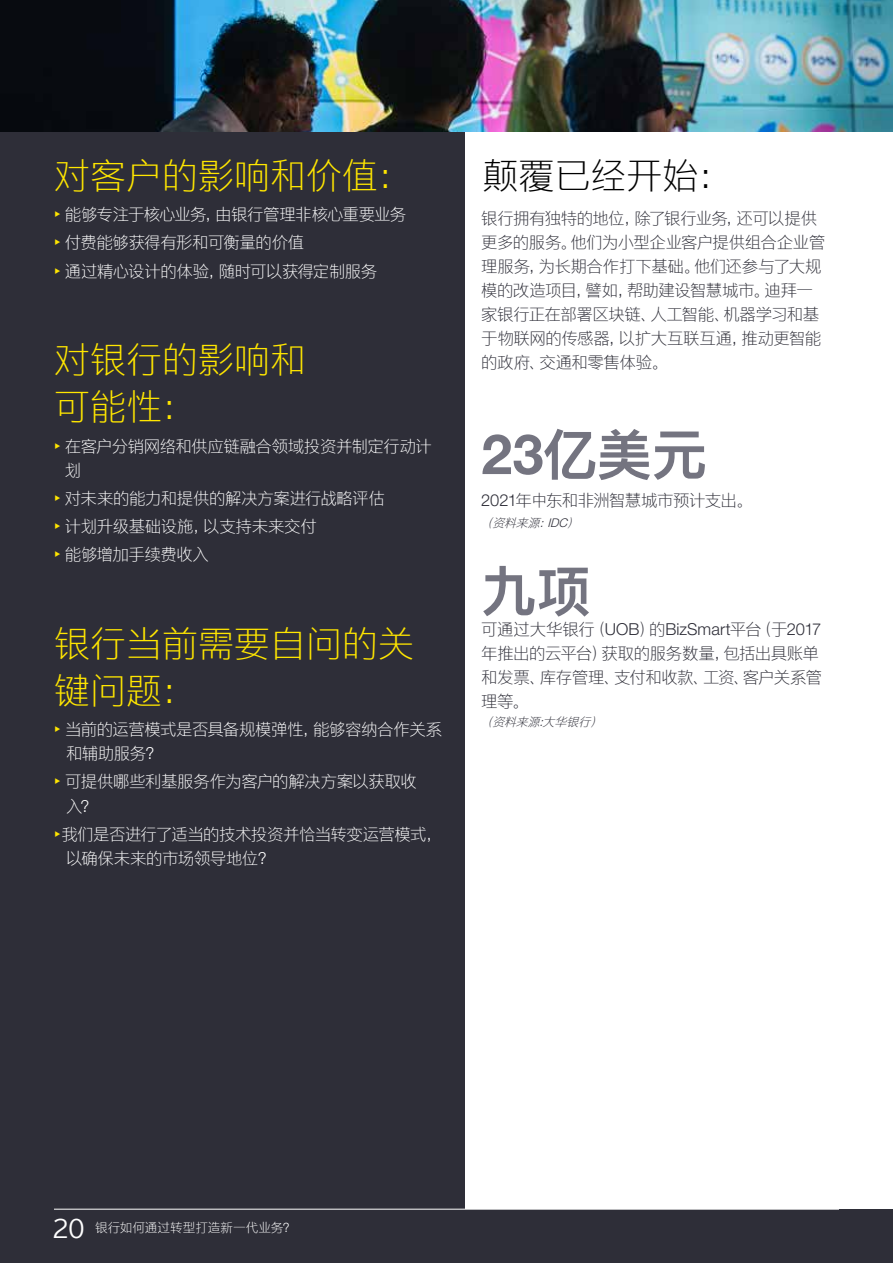
<style>
.page{position:relative;width:893px;height:1263px;background:#2e2e38}
.page>*{position:absolute;margin:0;border:0;box-sizing:border-box;transform-origin:0 0}
.t1{font:55.5px "M Ying Hei PRC W7";letter-spacing:-.02em;color:#747480}
.t2{font:36px/46.8px "M Ying Hei PRC W3";color:#ffe600}
.t3{font:36px "M Ying Hei PRC W3";color:#000}
.t4{font:16.5px/24px "M Ying Hei PRC W3";letter-spacing:-.035em;color:#2e2e38}
.t5{font:16.5px/24px "M Ying Hei PRC W3";letter-spacing:-.03em;color:#fff}
.t6{font:16.5px "M Ying Hei PRC W3";letter-spacing:-.05em;color:#fff}
.t7{font:12.75px "M Ying Hei PRC W3";letter-spacing:-.015em;color:#fff}
.t8{font:italic 12px "M Ying Hei PRC W3";color:#2e2e38}
.s1{font-family:"EY Interstate";font-weight:300;color:#ffe600}
.s2{font-family:"EY Interstate";font-weight:300;font-size:27px}
</style>
<div class="page">
<hr style="left:54px;top:1209px;width:785px;height:1px;background:#fff">
<div style="left:465px;top:128px;width:428px;height:1081px;background:#fff"></div>
<img style="left:0;top:0;width:893px;height:132px">
<h2 class="t2" style="left:54px;top:151px;width:361px">对客户的影响和价值：</h2>
<h2 class="t3" style="left:482px;top:153px;width:253px">颠覆已经开始：</h2>
<p class="t6" style="left:54px;top:204px;width:354px"><span class="s1">•</span> 能够专注于核心业务，由银行管理非核心重要业务</p>
<p class="t5" style="left:54px;top:230px;width:252px"><span class="s1">•</span> 付费能够获得有形和可衡量的价值</p>
<p class="t5" style="left:54px;top:259px;width:325px"><span class="s1">•</span> 通过精心设计的体验，随时可以获得定制服务</p>
<p class="t4" style="left:481px;top:206px;width:345px">银行拥有独特的地位，除了银行业务，还可以提供更多的服务。他们为小型企业客户提供组合企业管理服务，为长期合作打下基础。他们还参与了大规模的改造项目，譬如，帮助建设智慧城市。迪拜一家银行正在部署区块链、人工智能、机器学习和基于物联网的传感器，以扩大互联互通，推动更智能的政府、交通和零售体验。</p>
<h2 class="t2" style="left:54px;top:336px;width:253px">对银行的影响和可能性：</h2>
<p class="t5" style="left:65px;top:434px;width:369px;text-indent:-11px"><span class="s1">•</span> 在客户分销网络和供应链融合领域投资并制定行动计划</p>
<p class="t5" style="left:54px;top:486px;width:332px"><span class="s1">•</span> 对未来的能力和提供的解决方案进行战略评估</p>
<p class="t5" style="left:54px;top:514px;width:264px"><span class="s1">•</span> 计划升级基础设施，以支持未来交付</p>
<p class="t5" style="left:54px;top:542px;width:157px"><span class="s1">•</span> 能够增加手续费收入</p>
<h1 class="t1" style="left:481px;top:420px;width:227px">23亿美元</h1>
<p class="t4" style="left:481px;top:488px;width:273px">2021年中东和非洲智慧城市预计支出。</p>
<p class="t8" style="left:481px;top:515px;width:102px">（资料来源：IDC）</p>
<h1 class="t1" style="left:481px;top:556px;width:111px">九项</h1>
<p class="t4" style="left:481px;top:617px;width:342px">可通过大华银行（UOB）的BizSmart平台（于2017年推出的云平台）获取的服务数量，包括出具账单和发票、库存管理、支付和收款、工资、客户关系管理等。</p>
<p class="t8" style="left:481px;top:714px;width:125px">（资料来源:大华银行）</p>
<h2 class="t2" style="left:54px;top:619px;width:361px">银行当前需要自问的关键问题：</h2>
<p class="t5" style="left:66px;top:717px;width:378px;text-indent:-12px"><span class="s1">•</span> 当前的运营模式是否具备规模弹性，能够容纳合作关系和辅助服务？</p>
<p class="t5" style="left:66px;top:769px;width:352px;text-indent:-12px"><span class="s1">•</span> 可提供哪些利基服务作为客户的解决方案以获取收入？</p>
<p class="t5" style="left:66px;top:822px;width:378px;text-indent:-12px"><span class="s1">•</span> 我们是否进行了适当的技术投资并恰当转变运营模式，以确保未来的市场领导地位？</p>
<p class="t7" style="left:52px;top:1219px;width:244px"><span class="s2">20</span> 银行如何通过转型打造新一代业务？</p>
</div>
